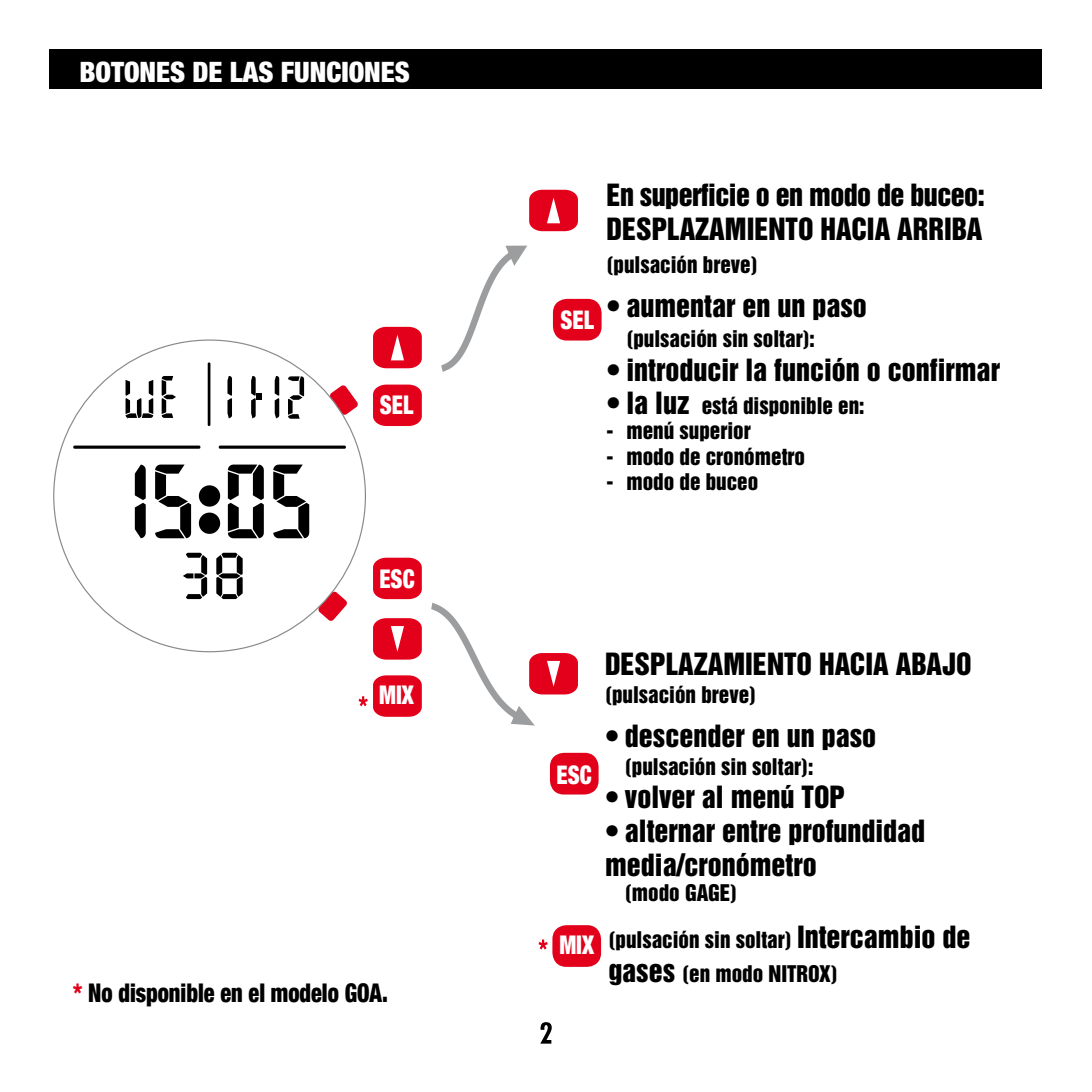
<style>
.page{position:relative;width:1092px;height:1092px;background:#fff}
.page>*{position:absolute;margin:0;border:0;box-sizing:border-box;transform-origin:0 0}
.t1{font:28px/33.6px "Helvetica Inserat LT Std";color:#000}
.t2{font:900 condensed 28px "Helvetica Neue";color:#fff}
.t3{font:900 condensed 25.55px "Helvetica Neue";color:#000;scale:.87 1}
.t4{font:900 condensed 25.55px "Helvetica Neue";color:#fff;scale:.87 1}
.t5{font:900 condensed 25.55px "Helvetica Neue LT Std";color:#fff;scale:.87 1}
.t6{font:21px/33.6px "Helvetica Inserat LT Std";color:#000}
.s1{color:#e2001a}
.s2{font-size:28px}
</style>
<div class="page">
<svg style="left:318px;top:591px;width:29px;height:30px"></svg>
<svg style="left:329px;top:385px;width:29px;height:30px"></svg>
<svg style="left:441px;top:245px;width:86px;height:127px"></svg>
<svg style="left:183px;top:552px;width:24px;height:47px"></svg>
<svg style="left:216px;top:552px;width:27px;height:47px"></svg>
<svg style="left:199px;top:485px;width:21px;height:21px"></svg>
<svg style="left:199px;top:512px;width:21px;height:22px"></svg>
<svg style="left:155px;top:464px;width:36px;height:74px"></svg>
<svg style="left:135px;top:464px;width:11px;height:74px"></svg>
<svg style="left:273px;top:464px;width:36px;height:74px"></svg>
<svg style="left:73px;top:445px;width:127px;height:3px"></svg>
<svg style="left:219px;top:445px;width:127px;height:3px"></svg>
<svg style="left:208px;top:362px;width:2px;height:64px"></svg>
<svg style="left:227px;top:376px;width:5px;height:42px"></svg>
<svg style="left:125px;top:380px;width:28px;height:38px"></svg>
<svg style="left:251px;top:376px;width:11px;height:42px"></svg>
<svg style="left:275px;top:376px;width:4px;height:42px"></svg>
<svg style="left:162px;top:376px;width:14px;height:42px"></svg>
<svg style="left:228px;top:464px;width:36px;height:74px"></svg>
<svg style="left:288px;top:376px;width:16px;height:42px"></svg>
<svg style="left:373px;top:384px;width:49px;height:42px;background:#e4122a"></svg>
<svg style="left:373px;top:327px;width:49px;height:41px;background:#e6233a"></svg>
<svg style="left:373px;top:557px;width:49px;height:42px;background:#e4132b"></svg>
<svg style="left:373px;top:618px;width:49px;height:41px;background:#e6243a"></svg>
<svg style="left:431px;top:602px;width:147px;height:124px"></svg>
<svg style="left:529px;top:190px;width:49px;height:41px;background:#e6233a"></svg>
<div style="left:50px;top:50px;width:992px;height:39px;background:#000"></div>
<svg style="left:540px;top:1022px;width:11px;height:21px"></svg>
<svg style="left:358px;top:675px;width:64px;height:41px"></svg>
<div style="left:553px;top:299px;width:48px;height:41px;background:#e2001a;border-radius:14px"></div>
<div style="left:550px;top:752px;width:48px;height:42px;background:#e2001a;border-radius:14px"></div>
<div style="left:552px;top:925px;width:49px;height:41px;background:#e2001a;border-radius:14px"></div>
<svg style="left:538px;top:939px;width:9px;height:10px"></svg>
<h1 class="t2" style="left:79px;top:55px;width:332px">BOTONES DE LAS FUNCIONES</h1>
<p class="t4" style="left:380px;top:389px;width:40px">SEL</p>
<p class="t4" style="left:379px;top:563px;width:42px">ESC</p>
<p class="t4" style="left:379px;top:678px;width:41px">MIX</p>
<p class="t3" style="left:73px;top:976px;width:363px"><span class="s1">*</span> No disponible en el modelo GOA.</p>
<p class="t5" style="left:560px;top:304px;width:40px">SEL</p>
<h1 class="t1" style="left:606px;top:179px;width:379px">En superficie o en modo de buceo:<br>DESPLAZAMIENTO HACIA ARRIBA</h1>
<p class="t6" style="left:606px;top:249px;width:153px">(pulsación breve)</p>
<h1 class="t1" style="left:606px;top:289px;width:262px">• aumentar en un paso</h1>
<p class="t6" style="left:626px;top:322px;width:190px">(pulsación sin soltar):</p>
<h1 class="t1" style="left:606px;top:353px;width:395px">• introducir la función o confirmar</h1>
<p class="t6" style="left:606px;top:389px;width:259px"><span class="s2">• la luz</span> está disponible en:</p>
<p class="t6" style="left:606px;top:415px;width:146px">- menú superior</p>
<p class="t6" style="left:606px;top:440px;width:200px">- modo de cronómetro</p>
<p class="t6" style="left:606px;top:465px;width:153px">- modo de buceo</p>
<p class="t5" style="left:556px;top:758px;width:42px">ESC</p>
<p class="t4" style="left:559px;top:929px;width:41px">MIX</p>
<h1 class="t1" style="left:605px;top:648px;width:368px">DESPLAZAMIENTO HACIA ABAJO</h1>
<p class="t6" style="left:605px;top:678px;width:153px">(pulsación breve)</p>
<h1 class="t1" style="left:605px;top:719px;width:273px">• descender en un paso</h1>
<p class="t6" style="left:625px;top:750px;width:190px">(pulsación sin soltar):</p>
<h1 class="t1" style="left:605px;top:781px;width:241px">• volver al menú TOP</h1>
<h1 class="t1" style="left:605px;top:814px;width:322px">• alternar entre profundidad media/cronómetro</h1>
<p class="t6" style="left:625px;top:876px;width:114px">(modo GAGE)</p>
<p class="t6" style="left:608px;top:923px;width:363px">(pulsación sin soltar) <span class="s2">Intercambio de gases</span> (en modo NITROX)</p>
</div>
